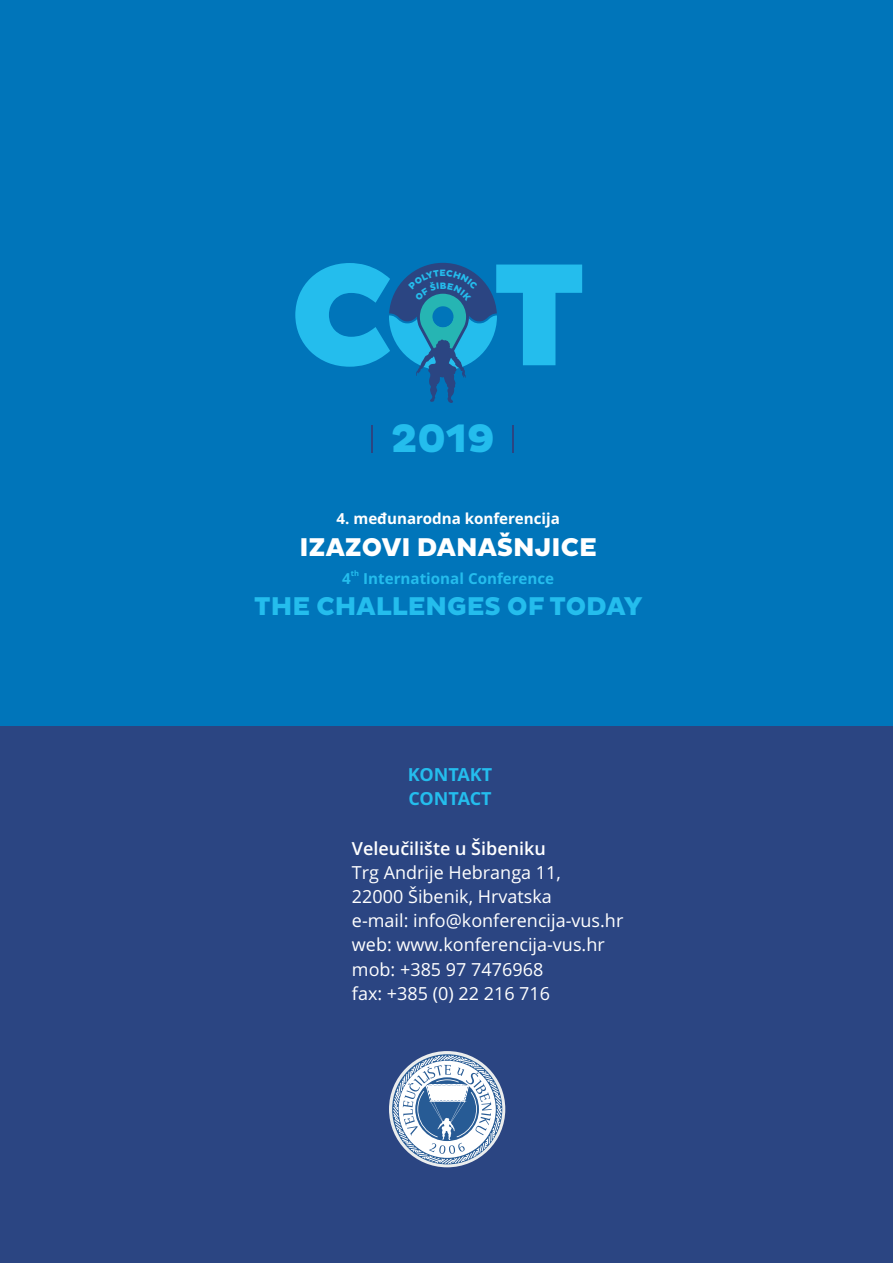
<style>
.page{position:relative;width:893px;height:1263px;background:#2b4582}
.page>*{position:absolute;margin:0;border:0;box-sizing:border-box;transform-origin:0 0}
.t1{font:800 40.5px "Pluto Sans";color:#24bded}
.t2{font:800 26.1px "Pluto Sans";color:#24bded}
.t3{font:800 26.1px "Pluto Sans";color:#fff}
.t4{font:18px/24.2px "Open Sans";color:#fff}
.t5{font:600 18px "Open Sans";color:#fff}
.t6{font:700 18px/24.5px "Open Sans";color:#24bded}
.t7{font:700 15.15px "Open Sans";color:#fff}
.t8{font:700 15.15px "Open Sans";color:#24bded}
.t9{font:800 9.3px "Pluto Sans";color:#24bded}
.t10{font:700 7.65px "Open Sans";color:#24bded}
</style>
<div class="page">
<div style="left:0;top:0;width:893px;height:725px;background:#0075ba"></div>
<svg style="left:389px;top:1051px;width:116px;height:116px"></svg>
<svg style="left:392px;top:1054px;width:110px;height:110px;background:#96abc7"></svg>
<hr style="left:371px;top:425px;width:2px;height:27px;background:#2b4582">
<hr style="left:512px;top:425px;width:2px;height:27px;background:#2b4582">
<svg style="left:295px;top:263px;width:287px;height:140px"></svg>
<p class="t9" style="left:439px;top:269px;width:8px">E</p>
<h1 class="t1" style="left:391px;top:422px;width:105px">2019</h1>
<p class="t7" style="left:337px;top:512px;width:225px">4. međunarodna konferencija</p>
<h2 class="t3" style="left:299px;top:536px;width:299px">IZAZOVI DANAŠNJICE</h2>
<p class="t10" style="left:351px;top:570px;width:10px">th</p>
<p class="t8" style="left:342px;top:572px;width:213px">4 International Conference</p>
<h2 class="t2" style="left:254px;top:596px;width:389px">THE CHALLENGES OF TODAY</h2>
<p class="t6" style="left:408px;top:764px;width:86px">KONTAKT<br>CONTACT</p>
<p class="t5" style="left:352px;top:840px;width:196px">Veleučilište u Šibeniku</p>
<p class="t4" style="left:352px;top:862px;width:273px">Trg Andrije Hebranga 11,<br>22000 Šibenik, Hrvatska<br>e-mail: info@konferencija-vus.hr web: www.konferencija-vus.hr mob: +385 97 7476968<br>fax: +385 (0) 22 216 716</p>
</div>
